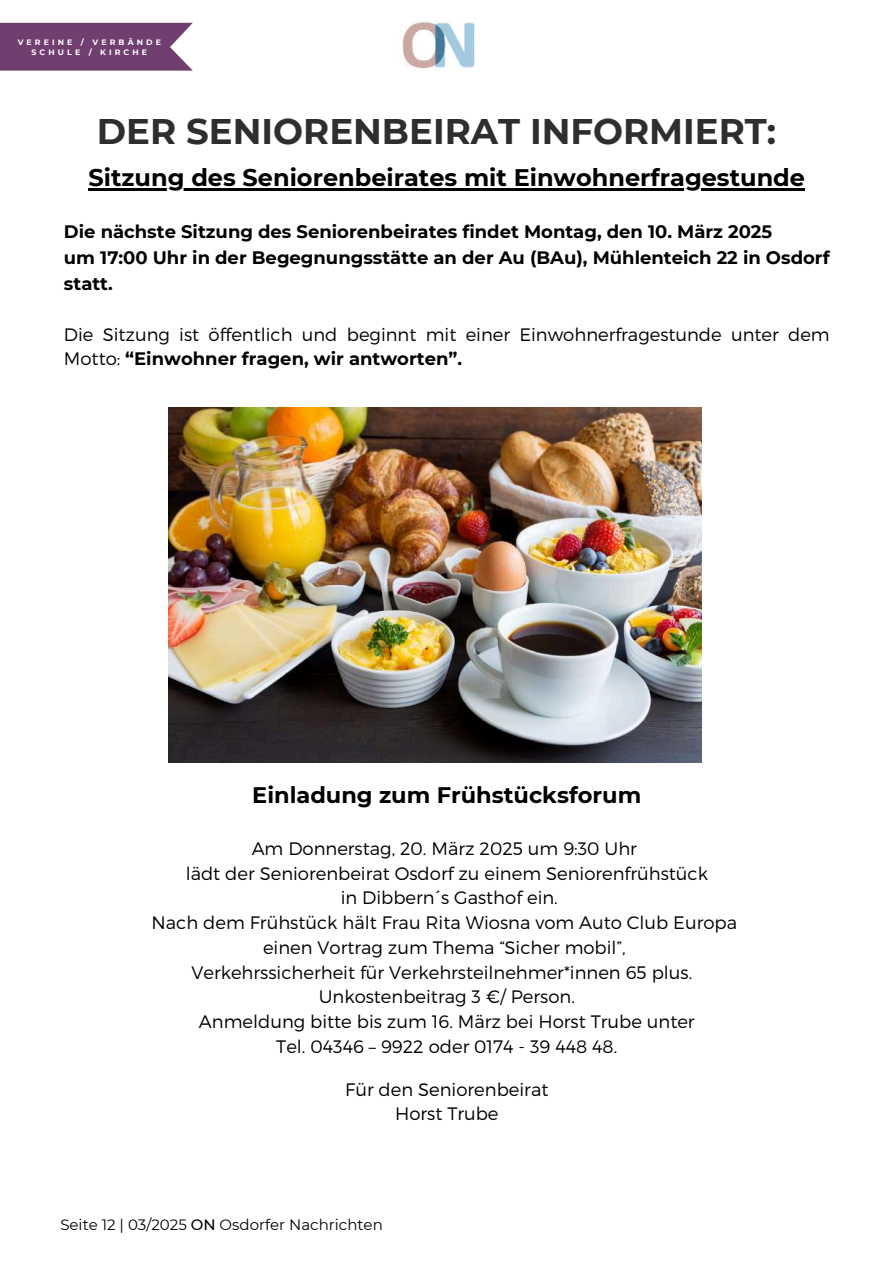
<style>
.page{position:relative;width:894px;height:1264px;background:#fff}
.page>*{position:absolute;margin:0;border:0;box-sizing:border-box;transform-origin:0 0}
.t1{font:700 35.55px "Montserrat";color:#2e2e2e}
.t2{font:700 24px "Montserrat";color:#000}
.t3{font:700 22.5px "Montserrat";color:#000}
.t4{font:300 18px/24.8px "Montserrat";color:#000;text-align:center}
.t5{font:700 18px/25.8px "Montserrat";color:#000}
.t6{font:15px "Montserrat";color:#000}
.t7{font:700 7.8px/9.8px "Montserrat";letter-spacing:.4em;color:#fff;text-align:center}
.s1{font-weight:700}
.s2{font-weight:500}
</style>
<div class="page">
<img style="left:402px;top:22px;width:73px;height:47px">
<img style="left:168px;top:407px;width:533px;height:355px">
<hr style="left:89px;top:189px;width:715px;height:2px;background:#000">
<svg style="left:0;top:23px;width:192px;height:48px;background:#794978"></svg>
<p class="t7" style="left:18px;top:37px;width:145px">VEREINE / VERBÄNDE<br>SCHULE / KIRCHE</p>
<h1 class="t1" style="left:97px;top:110px;width:680px">DER SENIORENBEIRAT INFORMIERT:</h1>
<h2 class="t2" style="left:89px;top:163px;width:717px">Sitzung des Seniorenbeirates mit Einwohnerfragestunde</h2>
<p class="t5" style="left:64px;top:219px;width:767px">Die nächste Sitzung des Seniorenbeirates findet Montag, den 10. März 2025<br>um 17:00 Uhr in der Begegnungsstätte an der Au (BAu), Mühlenteich 22 in Osdorf statt.</p>
<p class="t4" style="left:64px;top:321px;width:767px;text-align:left">Die Sitzung ist öffentlich und beginnt mit einer Einwohnerfragestunde unter dem<br>Motto: <span class="s1">“Einwohner fragen, wir antworten”.</span></p>
<p class="t3" style="left:252px;top:781px;width:390px">Einladung zum Frühstücksforum</p>
<p class="t4" style="left:151px;top:835px;width:587px">Am Donnerstag, 20. März 2025 um 9:30 Uhr<br>lädt der Seniorenbeirat Osdorf zu einem Seniorenfrühstück<br>in Dibbern´s Gasthof ein.<br>Nach dem Frühstück hält Frau Rita Wiosna vom Auto Club Europa einen Vortrag zum Thema “Sicher mobil”,<br>Verkehrssicherheit für Verkehrsteilnehmer*innen 65 plus.<br>Unkostenbeitrag 3 €/ Person.<br>Anmeldung bitte bis zum 16. März bei Horst Trube unter<br>Tel. 04346 – 9922 oder 0174 - 39 448 48.</p>
<p class="t4" style="left:345px;top:1076px;width:205px">Für den Seniorenbeirat<br>Horst Trube</p>
<p class="t6" style="left:60px;top:1215px;width:324px">Seite 12 | 03/2025 <span class="s2">ON</span> Osdorfer Nachrichten</p>
</div>
